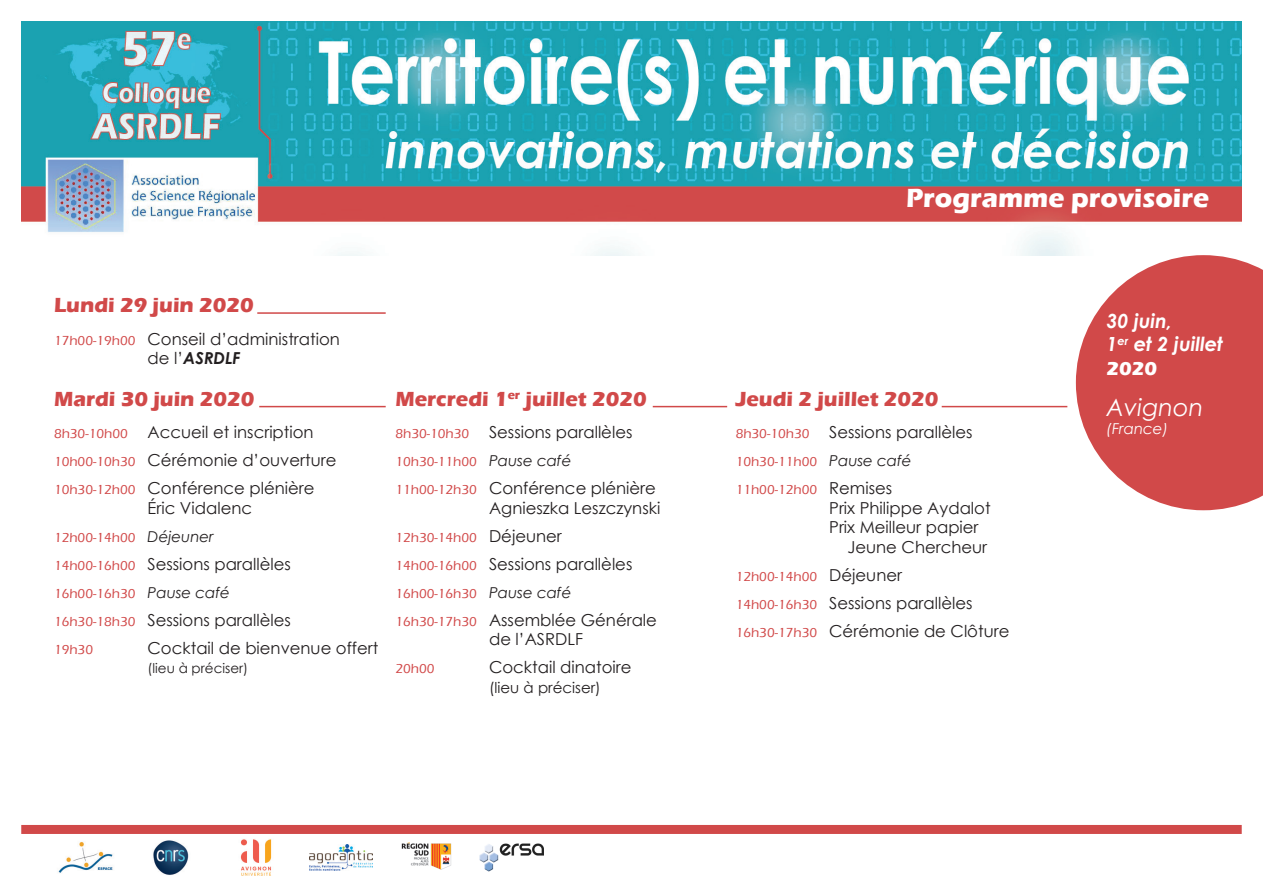
<style>
.page{position:relative;width:1263px;height:893px;background:#fff}
.page>*{position:absolute;margin:0;border:0;box-sizing:border-box;transform-origin:0 0}
.t1{font:700 27px "Eras ITC";color:#fff}
.t2{font:italic 24px "Century Gothic";color:#fff}
.t3{font:700 21px "Eras ITC";color:#d14949}
.t4{font:italic 700 19.5px/23.4px "Century Gothic";color:#fff}
.texte_programme{font:16.5px/19.5px "Century Gothic";color:#231f20}
.texte_programme-2{font:15px "Century Gothic";color:#231f20}
.t5{font:italic 15px "Century Gothic";color:#fff}
.texte_programme-3{font:500 13.5px "Eras ITC";color:#d14949}
.texte_programme-4{font:13.5px "Century Gothic";color:#231f20}
.s1{font-family:"Eras ITC";font-weight:500;font-size:13.5px;color:#d14949}
.s2{font-weight:700;font-style:italic}
.s3{font-family:"Century Gothic";font-weight:400;font-style:italic;font-size:15px;color:#231f20}
.s4{font-family:"Century Gothic";font-weight:400;font-size:16.5px;color:#231f20}
.s5{font-family:"Eras ITC";font-style:normal}
</style>
<div class="page">
<hr style="left:259px;top:406px;width:127px;height:1px;background:#d14949">
<hr style="left:653px;top:406px;width:74px;height:1px;background:#d14949">
<hr style="left:942px;top:406px;width:125px;height:1px;background:#d14949">
<hr style="left:257px;top:312px;width:129px;height:2px;background:#d14949">
<img style="left:21px;top:21px;width:1221px;height:234px">
<svg style="left:1076px;top:255px;width:187px;height:255px;fill:#d14949"></svg>
<img style="left:58px;top:841px;width:55px;height:32px">
<img style="left:153px;top:840px;width:36px;height:35px">
<img style="left:240px;top:839px;width:32px;height:37px">
<img style="left:309px;top:844px;width:64px;height:26px">
<img style="left:401px;top:842px;width:51px;height:28px">
<img style="left:479px;top:843px;width:64px;height:28px">
<div style="left:21px;top:825px;width:1221px;height:9px;background:#d14949"></div>
<p class="t3" style="left:54px;top:293px;width:201px">Lundi 29 juin 2020</p>
<p class="texte_programme" style="left:54px;top:329px;width:287px;text-align:center"><span class="s1">17h00-19h00</span> Conseil d’administration de l’<span class="s2">ASRDLF</span></p>
<p class="t3" style="left:54px;top:387px;width:202px">Mardi 30 juin 2020</p>
<p class="texte_programme" style="left:54px;top:422px;width:261px"><span class="s1">8h30-10h00</span> Accueil et inscription</p>
<p class="texte_programme" style="left:54px;top:450px;width:284px"><span class="s1">10h00-10h30</span> Cérémonie d’ouverture</p>
<p class="texte_programme" style="left:148px;top:478px;width:168px;text-indent:-94px"><span class="s1">10h30-12h00</span> Conférence plénière<br>Éric Vidalenc</p>
<p class="texte_programme-3" style="left:54px;top:530px;width:161px">12h00-14h00 <span class="s3">Déjeuner</span></p>
<p class="texte_programme" style="left:54px;top:554px;width:238px"><span class="s1">14h00-16h00</span> Sessions parallèles</p>
<p class="texte_programme-3" style="left:54px;top:586px;width:177px">16h00-16h30 <span class="s3">Pause café</span></p>
<p class="texte_programme" style="left:54px;top:610px;width:238px"><span class="s1">16h30-18h30</span> Sessions parallèles</p>
<p class="texte_programme-3" style="left:54px;top:642px;width:41px">19h30</p>
<p class="texte_programme" style="left:148px;top:638px;width:232px">Cocktail de bienvenue offert</p>
<p class="texte_programme-4" style="left:148px;top:659px;width:102px">(lieu à préciser)</p>
<p class="t3" style="left:395px;top:387px;width:253px">Mercredi 1<sup>er</sup> juillet 2020</p>
<p class="texte_programme" style="left:395px;top:422px;width:238px"><span class="s1">8h30-10h30</span> Sessions parallèles</p>
<p class="texte_programme-3" style="left:395px;top:454px;width:177px">10h30-11h00 <span class="s3">Pause café</span></p>
<p class="texte_programme" style="left:395px;top:478px;width:266px;text-align:right"><span class="s1">11h00-12h30</span> Conférence plénière<br>Agnieszka Leszczynski</p>
<p class="texte_programme-3" style="left:395px;top:530px;width:168px">12h30-14h00 <span class="s4">Déjeuner</span></p>
<p class="texte_programme" style="left:395px;top:554px;width:238px"><span class="s1">14h00-16h00</span> Sessions parallèles</p>
<p class="texte_programme-3" style="left:395px;top:586px;width:177px">16h00-16h30 <span class="s3">Pause café</span></p>
<p class="texte_programme" style="left:489px;top:610px;width:169px;text-indent:-94px"><span class="s1">16h30-17h30</span> Assemblée Générale de l’ASRDLF</p>
<p class="texte_programme-3" style="left:395px;top:661px;width:41px">20h00</p>
<p class="texte_programme" style="left:489px;top:657px;width:144px">Cocktail dinatoire</p>
<p class="texte_programme-2" style="left:489px;top:677px;width:113px">(lieu à préciser)</p>
<p class="t1" style="left:906px;top:183px;width:304px">Programme provisoire</p>
<p class="t3" style="left:736px;top:387px;width:204px">Jeudi 2 juillet 2020</p>
<p class="texte_programme" style="left:736px;top:422px;width:238px"><span class="s1">8h30-10h30</span> Sessions parallèles</p>
<p class="texte_programme-3" style="left:736px;top:454px;width:177px">10h30-11h00 <span class="s3">Pause café</span></p>
<p class="texte_programme-3" style="left:736px;top:482px;width:158px">11h00-12h00 <span class="s4">Remises</span></p>
<p class="texte_programme" style="left:829px;top:498px;width:163px">Prix Philippe Aydalot</p>
<p class="texte_programme" style="left:829px;top:517px;width:151px">Prix Meilleur papier</p>
<p class="texte_programme" style="left:847px;top:537px;width:141px">Jeune Chercheur</p>
<p class="texte_programme-3" style="left:736px;top:569px;width:168px">12h00-14h00 <span class="s4">Déjeuner</span></p>
<p class="texte_programme" style="left:736px;top:593px;width:238px"><span class="s1">14h00-16h30</span> Sessions parallèles</p>
<p class="texte_programme" style="left:736px;top:621px;width:275px"><span class="s1">16h30-17h30</span> Cérémonie de Clôture</p>
<p class="t4" style="left:1106px;top:308px;width:118px">30 juin,<br>1<sup>er</sup> et 2 juillet<br><span class="s5">2020</span></p>
<p class="t2" style="left:1106px;top:391px;width:99px">Avignon</p>
<p class="t5" style="left:1106px;top:418px;width:63px">(France)</p>
</div>
